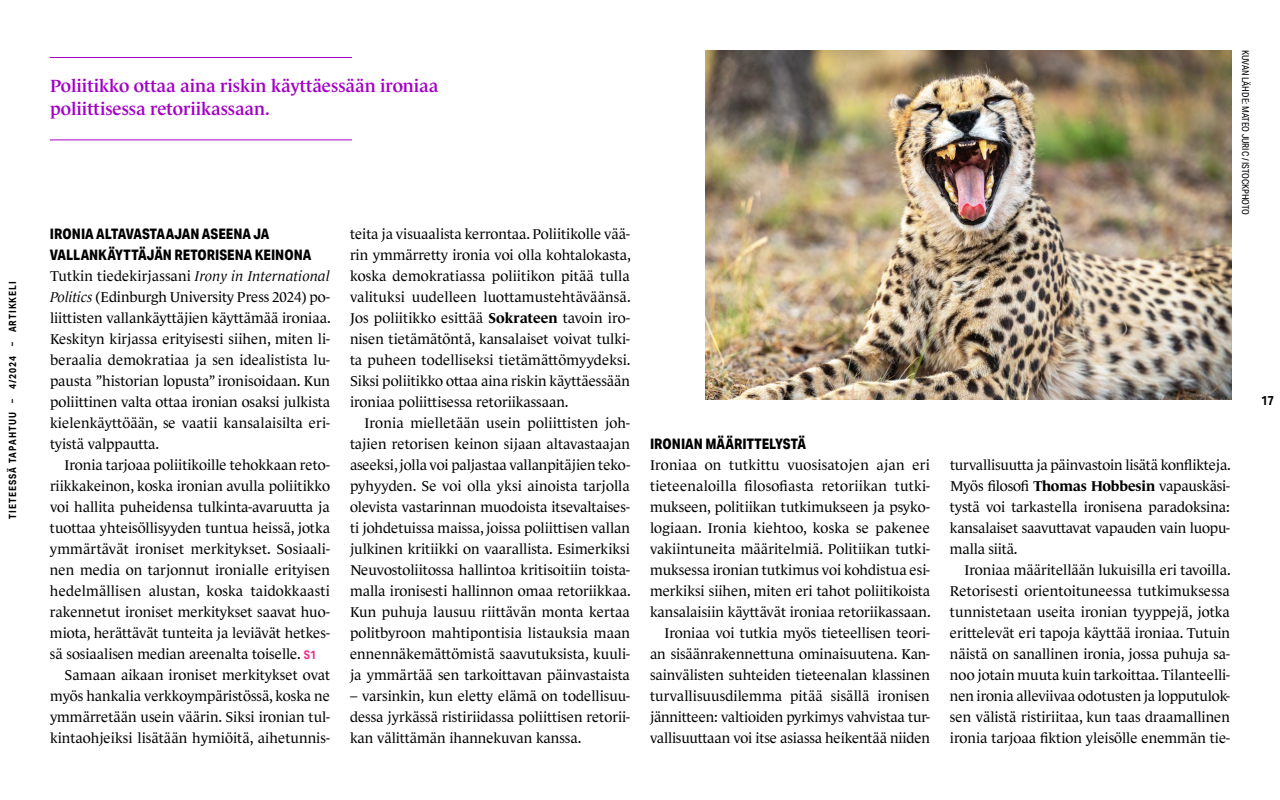
<style>
.page{position:relative;width:1280px;height:800px;background:#fff}
.page>*{position:absolute;margin:0;border:0;box-sizing:border-box;transform-origin:0 0}
.t1{font:600 18px/23.4px "Le Monde Journal Std";color:#a400c6}
.Artikkeli_-_L{font:14.5px/21px "Le Monde Journal Std";color:#000;text-align:justify}
.Artikkeli_-_L1{font:14.5px/21px "Le Monde Journal Std";color:#000;text-align:justify}
.Artikkeli_-_väliotsikko{font:800 14.5px/21px "Aktiv Grotesk Cd";color:#000}
.t2{font:700 13px "Aktiv Grotesk Cd";color:#000}
.t3{font:700 10px "Aktiv Grotesk Cd";letter-spacing:.1em;color:#000}
.Kuvan_tiedot{font:9.5px "Aktiv Grotesk Cd";color:#000}
.s1{font-style:italic}
.s2{font-family:"Aktiv Grotesk Cd";font-weight:700;font-size:12px;color:#ed2f8d}
.s3{font-weight:700}
</style>
<div class="page">
<img style="left:706px;top:50px;width:525px;height:350px">
<hr style="left:50px;top:57px;width:302px;height:1px;background:#a400c6">
<hr style="left:50px;top:139px;width:302px;height:1px;background:#a400c6">
<p class="t3" style="left:6px;top:519px;width:239px;rotate:-90deg">TIETEESSÄ TAPAHTUU – 4/2024 – ARTIKKELI</p>
<p class="t1" style="left:50px;top:74px;width:390px">Poliitikko ottaa aina riskin käyttäessään ironiaa poliittisessa retoriikassaan.</p>
<h2 class="Artikkeli_-_väliotsikko" style="left:50px;top:223px;width:263px">IRONIA ALTAVASTAAJAN ASEENA JA<br>VALLANKÄYTTÄJÄN RETORISENA KEINONA</h2>
<p class="Artikkeli_-_L" style="left:50px;top:265px;width:281px">Tutkin tiedekirjassani <span class="s1">Irony in International</span></p>
<p class="Artikkeli_-_L" style="left:50px;top:286px;width:281px"><span class="s1">Politics</span> (Edinburgh University Press 2024) po-</p>
<p class="Artikkeli_-_L" style="left:50px;top:307px;width:282px">liittisten vallankäyttäjien käyttämää ironiaa.</p>
<p class="Artikkeli_-_L" style="left:50px;top:328px;width:281px">Keskityn kirjassa erityisesti siihen, miten li-</p>
<p class="Artikkeli_-_L" style="left:50px;top:349px;width:281px">beraalia demokratiaa ja sen idealistista lu-</p>
<p class="Artikkeli_-_L" style="left:50px;top:370px;width:281px">pausta ”historian lopusta” ironisoidaan. Kun</p>
<p class="Artikkeli_-_L" style="left:50px;top:391px;width:282px">poliittinen valta ottaa ironian osaksi julkista</p>
<p class="Artikkeli_-_L" style="left:50px;top:412px;width:281px">kielenkäyttöään, se vaatii kansalaisilta eri-</p>
<p class="Artikkeli_-_L" style="left:50px;top:433px;width:111px">tyistä valppautta.</p>
<p class="Artikkeli_-_L" style="left:64px;top:454px;width:267px">Ironia tarjoaa poliitikoille tehokkaan reto-</p>
<p class="Artikkeli_-_L" style="left:50px;top:475px;width:282px">riikkakeinon, koska ironian avulla poliitikko</p>
<p class="Artikkeli_-_L" style="left:50px;top:496px;width:281px">voi hallita puheidensa tulkinta-avaruutta ja</p>
<p class="Artikkeli_-_L" style="left:50px;top:517px;width:281px">tuottaa yhteisöllisyyden tuntua heissä, jotka</p>
<p class="Artikkeli_-_L" style="left:50px;top:538px;width:281px">ymmärtävät ironiset merkitykset. Sosiaali-</p>
<p class="Artikkeli_-_L" style="left:50px;top:559px;width:281px">nen media on tarjonnut ironialle erityisen</p>
<p class="Artikkeli_-_L" style="left:50px;top:580px;width:281px">hedelmällisen alustan, koska taidokkaasti</p>
<p class="Artikkeli_-_L" style="left:50px;top:601px;width:281px">rakennetut ironiset merkitykset saavat huo-</p>
<p class="Artikkeli_-_L" style="left:50px;top:622px;width:281px">miota, herättävät tunteita ja leviävät hetkes-</p>
<p class="Artikkeli_-_L" style="left:50px;top:643px;width:268px">sä sosiaalisen median areenalta toiselle. <span class="s2">S1</span></p>
<p class="Artikkeli_-_L" style="left:64px;top:664px;width:267px">Samaan aikaan ironiset merkitykset ovat</p>
<p class="Artikkeli_-_L" style="left:50px;top:685px;width:282px">myös hankalia verkkoympäristössä, koska ne</p>
<p class="Artikkeli_-_L" style="left:50px;top:706px;width:281px">ymmärretään usein väärin. Siksi ironian tul-</p>
<p class="Artikkeli_-_L" style="left:50px;top:727px;width:281px">kintaohjeiksi lisätään hymiöitä, aihetunnis-</p>
<p class="Artikkeli_-_L" style="left:350px;top:223px;width:282px">teita ja visuaalista kerrontaa. Poliitikolle vää&shy;rin ymmärretty ironia voi olla kohtalokasta, koska demokratiassa poliitikon pitää tulla valituksi uudelleen luottamustehtäväänsä.<br>Jos poliitikko esittää <span class="s3">Sokrateen</span> tavoin iro&shy;nisen tietämätöntä, kansalaiset voivat tulki&shy;ta puheen todelliseksi tietämättömyydeksi.<br>Siksi poliitikko ottaa aina riskin käyttäessään ironiaa poliittisessa retoriikassaan.</p>
<p class="Artikkeli_-_L" style="left:350px;top:412px;width:282px;text-indent:14px">Ironia mielletään usein poliittisten joh&shy;tajien retorisen keinon sijaan altavastaajan aseeksi, jolla voi paljastaa vallanpitäjien teko&shy;pyhyyden. Se voi olla yksi ainoista tarjolla olevista vastarinnan muodoista itsevaltaises&shy;ti johdetuissa maissa, joissa poliittisen vallan julkinen kritiikki on vaarallista. Esimerkiksi Neuvostoliitossa hallintoa kritisoitiin toista&shy;malla ironisesti hallinnon omaa retoriikkaa.<br>Kun puhuja lausuu riittävän monta kertaa politbyroon mahtipontisia listauksia maan ennennäkemättömistä saavutuksista, kuuli&shy;ja ymmärtää sen tarkoittavan päinvastaista</p>
<p class="Artikkeli_-_L" style="left:350px;top:685px;width:281px">– varsinkin, kun eletty elämä on todellisuu&shy;dessa jyrkässä ristiriidassa poliittisen retorii&shy;kan välittämän ihannekuvan kanssa.</p>
<h2 class="Artikkeli_-_väliotsikko" style="left:650px;top:433px;width:158px">IRONIAN MÄÄRITTELYSTÄ</h2>
<p class="Artikkeli_-_L1" style="left:650px;top:454px;width:282px">Ironiaa on tutkittu vuosisatojen ajan eri tieteenaloilla filosofiasta retoriikan tutki&shy;mukseen, politiikan tutkimukseen ja psyko&shy;logiaan. Ironia kiehtoo, koska se pakenee vakiintuneita määritelmiä. Politiikan tutki&shy;muksessa ironian tutkimus voi kohdistua esi&shy;merkiksi siihen, miten eri tahot poliitikoista kansalaisiin käyttävät ironiaa retoriikassaan.</p>
<p class="Artikkeli_-_L" style="left:650px;top:622px;width:282px;text-indent:14px">Ironiaa voi tutkia myös tieteellisen teori&shy;an sisäänrakennettuna ominaisuutena. Kan&shy;sainvälisten suhteiden tieteenalan klassinen turvallisuusdilemma pitää sisällä ironisen jännitteen: valtioiden pyrkimys vahvistaa tur&shy;vallisuuttaan voi itse asiassa heikentää niiden</p>
<p class="Kuvan_tiedot" style="left:1251px;top:50px;width:166px;rotate:90deg">KUVAN LÄHDE: MATEO JURIC / ISTOCKPHOTO</p>
<p class="Artikkeli_-_L" style="left:950px;top:454px;width:282px">turvallisuutta ja päinvastoin lisätä konflikteja.<br>Myös filosofi <span class="s3">Thomas Hobbesin</span> vapauskäsi&shy;tystä voi tarkastella ironisena paradoksina: kansalaiset saavuttavat vapauden vain luopu&shy;malla siitä.</p>
<p class="Artikkeli_-_L" style="left:950px;top:559px;width:282px;text-indent:14px">Ironiaa määritellään lukuisilla eri tavoilla.<br>Retorisesti orientoituneessa tutkimuksessa tunnistetaan useita ironian tyyppejä, jotka erittelevät eri tapoja käyttää ironiaa. Tutuin näistä on sanallinen ironia, jossa puhuja sa&shy;noo jotain muuta kuin tarkoittaa. Tilanteelli&shy;nen ironia alleviivaa odotusten ja lopputulok&shy;sen välistä ristiriitaa, kun taas draamallinen ironia tarjoaa fiktion yleisölle enemmän tie-</p>
<p class="t2" style="left:1261px;top:392px;width:14px">17</p>
</div>
